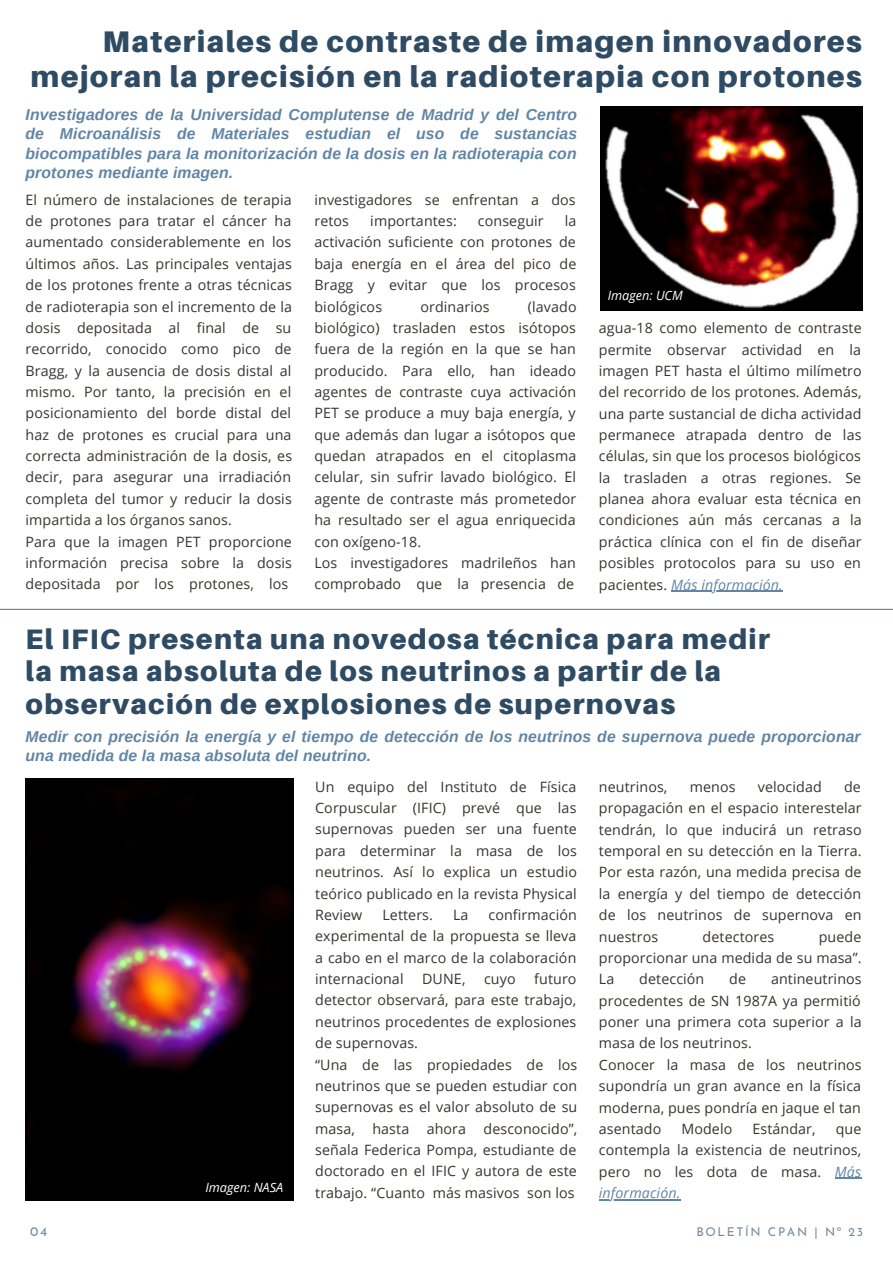
<style>
.page{position:relative;width:893px;height:1264px;background:#fff}
.page>*{position:absolute;margin:0;border:0;box-sizing:border-box;transform-origin:0 0}
.t1{font:900 29.85px/34.8px "Aileron";letter-spacing:.045em;color:#2f4b64;text-align:right}
.t2{font:900 28.2px/32.5px "Aileron";letter-spacing:.045em;color:#2f4b64}
.t3{font:italic 700 15.75px/19px "Arimo";letter-spacing:.01em;color:#6185a4;text-align:justify}
.t4{font:14.25px/21.3px "Open Sans";letter-spacing:.01em;color:#38332f;text-align:justify}
.t5{font:13.2px "Josefin Sans";color:#758a9d}
.t6{font:italic 12.75px "Open Sans";color:#fff}
.t7{font:12.15px "Josefin Sans";letter-spacing:.14em;color:#758a9d}
.s1{font-style:italic;color:#6185a4}
</style>
<div class="page">
<img style="left:600px;top:106px;width:262px;height:205px">
<hr style="left:0;top:609px;width:892px;height:1px;background:#657f96">
<img style="left:26px;top:779px;width:267px;height:421px">
<hr style="left:671px;top:590px;width:111px;height:2px;background:#6185a4">
<svg style="left:835px;top:1177px;width:26px;height:1px"></svg>
<hr style="left:599px;top:1199px;width:81px;height:1px;background:#6185a4">
<h1 class="t1" style="left:31px;top:23px;width:832px">Materiales de contraste de imagen innovadores mejoran la precisión en la radioterapia con protones</h1>
<p class="t3" style="left:26px;top:105px;width:553px">Investigadores de la Universidad Complutense de Madrid y del Centro de Microanálisis de Materiales estudian el uso de sustancias biocompatibles para la monitorización de la dosis en la radioterapia con protones mediante imagen.</p>
<p class="t4" style="left:26px;top:188px;width:268px;text-align:left">El número de instalaciones de terapia de protones para tratar el cáncer ha aumentado considerablemente en los últimos años. Las principales ventajas de los protones frente a otras técnicas de radioterapia son el incremento de la dosis depositada al final de su recorrido, conocido como pico de Bragg, y la ausencia de dosis distal al mismo. Por tanto, la precisión en el posicionamiento del borde distal del haz de protones es crucial para una correcta administración de la dosis, es decir, para asegurar una irradiación completa del tumor y reducir la dosis impartida a los órganos sanos.<br>Para que la imagen PET proporcione información precisa sobre la dosis depositada por los protones, los</p>
<p class="t4" style="left:314px;top:188px;width:263px">investigadores se enfrentan a dos retos</p>
<p class="t4" style="left:314px;top:210px;width:263px;text-indent:250px">la activación suficiente con protones de baja energía en el área del pico de Bragg y evitar que los procesos biológicos</p>
<p class="t4" style="left:370px;top:210px;width:88px">importantes:</p>
<p class="t4" style="left:478px;top:210px;width:67px">conseguir</p>
<p class="t4" style="left:314px;top:295px;width:264px;text-align:left;text-indent:213px">(lavado biológico) trasladen estos isótopos fuera de la región en la que se han producido. Para ello, han ideado agentes de contraste cuya activación<br>PET se produce a muy baja energía, y que además dan lugar a isótopos que quedan atrapados en el citoplasma celular, sin sufrir lavado biológico. El agente de contraste más prometedor ha resultado ser el agua enriquecida con oxígeno-18.<br>Los investigadores madrileños han comprobado que la presencia de</p>
<p class="t4" style="left:420px;top:295px;width:71px">ordinarios</p>
<p class="t6" style="left:607px;top:286px;width:76px">Imagen: UCM</p>
<p class="t4" style="left:599px;top:317px;width:264px">agua-18 como elemento de contraste permite observar actividad en la imagen PET hasta el último milímetro del recorrido de los protones. Además, una parte sustancial de dicha actividad permanece atrapada dentro de las células, sin que los procesos biológicos la trasladen a otras regiones. Se planea ahora evaluar esta técnica en condiciones aún más cercanas a la práctica clínica con el fin de diseñar posibles protocolos para su uso en pacientes. <span class="s1">Más información.</span></p>
<h2 class="t2" style="left:26px;top:622px;width:745px">El IFIC presenta una novedosa técnica para medir la masa absoluta de los neutrinos a partir de la observación de explosiones de supernovas</h2>
<p class="t3" style="left:26px;top:727px;width:836px">Medir con precisión la energía y el tiempo de detección de los neutrinos de supernova puede proporcionar una medida de la masa absoluta del neutrino.</p>
<p class="t4" style="left:315px;top:775px;width:263px">Un equipo del Instituto de Física Corpuscular (IFIC) prevé que las supernovas pueden ser una fuente para determinar la masa de los neutrinos. Así lo explica un estudio teórico publicado en la revista Physical Review</p>
<p class="t4" style="left:599px;top:775px;width:264px;text-indent:245px">de propagación en el espacio interestelar tendrán, lo que inducirá un retraso temporal en su detección en la Tierra.<br>Por esta razón, una medida precisa de la energía y del tiempo de detección de los neutrinos de supernova en nuestros</p>
<p class="t4" style="left:599px;top:775px;width:70px">neutrinos,</p>
<p class="t4" style="left:689px;top:775px;width:47px">menos</p>
<p class="t4" style="left:757px;top:775px;width:65px">velocidad</p>
<p class="t4" style="left:315px;top:903px;width:263px;text-indent:173px">confirmación experimental de la propuesta se lleva a cabo en el marco de la colaboración internacional</p>
<p class="t4" style="left:382px;top:903px;width:52px">Letters.</p>
<p class="t4" style="left:453px;top:903px;width:17px">La</p>
<p class="t4" style="left:599px;top:925px;width:264px;text-indent:220px">puede proporcionar una medida de su masa”.<br>La</p>
<p class="t4" style="left:702px;top:925px;width:73px">detectores</p>
<p class="t4" style="left:315px;top:967px;width:263px;text-align:left;text-indent:219px">futuro detector observará, para este trabajo, neutrinos procedentes de explosiones de supernovas.<br>“Una de las propiedades de los neutrinos que se pueden estudiar con supernovas es el valor absoluto de su masa, hasta ahora desconocido”, señala Federica Pompa, estudiante de doctorado en el IFIC y autora de este trabajo. “Cuanto más masivos son los</p>
<p class="t4" style="left:639px;top:968px;width:67px">detección</p>
<p class="t4" style="left:729px;top:968px;width:18px">de</p>
<p class="t4" style="left:422px;top:967px;width:45px">DUNE,</p>
<p class="t4" style="left:484px;top:967px;width:33px">cuyo</p>
<p class="t4" style="left:599px;top:968px;width:264px;text-align:left;text-indent:172px">antineutrinos procedentes de SN 1987A ya permitió poner una primera cota superior a la masa de los neutrinos.<br>Conocer la masa de los neutrinos supondría un gran avance en la física moderna, pues pondría en jaque el tan asentado</p>
<p class="t4" style="left:681px;top:1117px;width:52px">Modelo</p>
<p class="t4" style="left:752px;top:1117px;width:65px">Estándar,</p>
<p class="t4" style="left:599px;top:1117px;width:264px;text-indent:237px">que contempla la existencia de neutrinos, pero no les dota de masa. <span class="s1">Más información.</span></p>
<p class="t6" style="left:205px;top:1178px;width:79px">Imagen: NASA</p>
<p class="t5" style="left:30px;top:1226px;width:19px">04</p>
<p class="t7" style="left:696px;top:1226px;width:168px">BOLETÍN CPAN | Nº 23</p>
</div>
